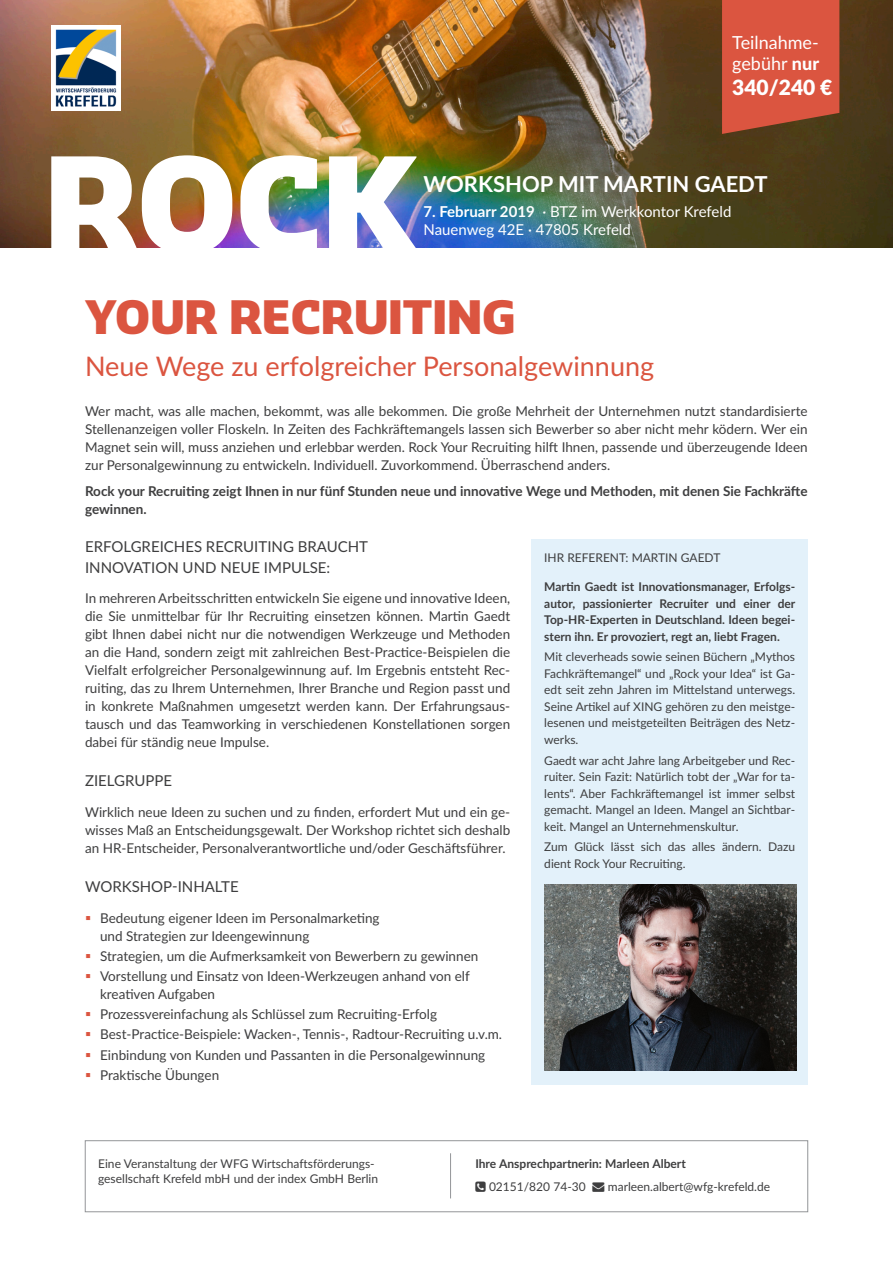
<style>
.page{position:relative;width:893px;height:1263px;background:#fff}
.page>*{position:absolute;margin:0;border:0;box-sizing:border-box;transform-origin:0 0}
.t1{font:900 128.7px "Sansa Pro";color:#fff}
.t2{font:900 45px "Sansa Pro";color:#db5540}
.t3{font:27px "Lato";color:#db5540}
.t4{font:700 21.9px "Lato";color:#fff}
.t5{font:900 21px "Lato";color:#fff}
.t6{font:18px/21px "Lato";color:#fff}
.t7{font:15px/21px "Lato";color:#3e3e3f}
.t8{font:15px/17.4px "Lato";color:#fff}
.t9{font:13.5px/18px "Lato";color:#3e3e3f;text-align:justify}
.t10{font:700 13.5px/18px "Lato";color:#3e3e3f}
.t11{font:12px/16.5px "Lato";color:#3e3e3f}
.t12{font:700 12px/16.5px "Lato";color:#3e3e3f;text-align:justify}
.s1{font-weight:800}
.s2{font-weight:700}
.s3{color:#db5540}
</style>
<div class="page">
<img style="left:0;top:0;width:893px;height:248px">
<div style="left:531px;top:539px;width:277px;height:546px;background:#e3f1fa"></div>
<img style="left:544px;top:884px;width:252px;height:187px">
<img style="left:52px;top:26px;width:68px;height:84px">
<svg style="left:722px;top:0;width:117px;height:134px;background:#cf523c"></svg>
<div style="left:85px;top:1140px;width:723px;height:72px;border:1px solid #939598"></div>
<hr style="left:450px;top:1153px;width:1px;height:45px;background:#939598">
<h3 class="t6" style="left:732px;top:31px;width:88px">Teilnahme&shy;gebühr <span class="s1">nur</span></h3>
<h3 class="t5" style="left:732px;top:71px;width:102px">340/240 €</h3>
<h1 class="t1" style="left:44px;top:118px;width:376px">ROCK</h1>
<h3 class="t4" style="left:423px;top:168px;width:346px">WORKSHOP MIT MARTIN GAEDT</h3>
<p class="t8" style="left:423px;top:203px;width:309px"><span class="s2">7. Februarr 2019</span> · BTZ im Werkkontor Krefeld<br>Nauenweg 42E · 47805 Krefeld</p>
<h2 class="t2" style="left:85px;top:287px;width:432px">YOUR RECRUITING</h2>
<h3 class="t3" style="left:85px;top:347px;width:571px">Neue Wege zu erfolgreicher Personalgewinnung</h3>
<p class="t9" style="left:85px;top:401px;width:724px">Wer macht, was alle machen, bekommt, was alle bekommen. Die große Mehrheit der Unternehmen nutzt standardisierte Stellenanzeigen voller Floskeln. In Zeiten des Fachkräftemangels lassen sich Bewerber so aber nicht mehr ködern. Wer ein Magnet sein will, muss anziehen und erlebbar werden. Rock Your Recruiting hilft Ihnen, passende und überzeugende Ideen zur Personalgewinnung zu entwickeln. Individuell. Zuvorkommend. Überraschend anders.</p>
<p class="t10" style="left:85px;top:482px;width:724px">Rock your Recruiting zeigt Ihnen in nur fünf Stunden neue und innovative Wege und Methoden, mit denen Sie Fachkräfte gewinnen.</p>
<p class="t7" style="left:85px;top:535px;width:285px">ERFOLGREICHES RECRUITING BRAUCHT<br>INNOVATION UND NEUE IMPULSE:</p>
<p class="t9" style="left:85px;top:589px;width:427px">In mehreren Arbeitsschritten entwickeln Sie eigene und innovative Ideen, die Sie unmittelbar für Ihr Recruiting einsetzen können. Martin Gaedt gibt Ihnen dabei nicht nur die notwendigen Werkzeuge und Methoden an die Hand, sondern zeigt mit zahlreichen Best-Practice-Beispielen die Vielfalt erfolgreicher Personalgewinnung auf. Im Ergebnis entsteht Rec&shy;ruiting, das zu Ihrem Unternehmen, Ihrer Branche und Region passt und in konkrete Maßnahmen umgesetzt werden kann. Der Erfahrungsaus&shy;tausch und das Teamworking in verschiedenen Konstellationen sorgen dabei für ständig neue Impulse.</p>
<p class="t7" style="left:85px;top:770px;width:89px">ZIELGRUPPE</p>
<p class="t9" style="left:85px;top:803px;width:427px">Wirklich neue Ideen zu suchen und zu finden, erfordert Mut und ein ge&shy;wisses Maß an Entscheidungsgewalt. Der Workshop richtet sich deshalb an HR-Entscheider, Personalverantwortliche und/oder Geschäftsführer.</p>
<p class="t7" style="left:85px;top:875px;width:155px">WORKSHOP-INHALTE</p>
<p class="t9" style="left:100px;top:908px;width:281px;text-indent:-15px"><span class="s3">▪</span> Bedeutung eigener Ideen im Personalmarketing und Strategien zur Ideengewinnung</p>
<p class="t9" style="left:85px;top:946px;width:395px"><span class="s3">▪</span> Strategien, um die Aufmerksamkeit von Bewerbern zu gewinnen</p>
<p class="t9" style="left:100px;top:967px;width:371px;text-indent:-15px"><span class="s3">▪</span> Vorstellung und Einsatz von Ideen-Werkzeugen anhand von elf kreativen Aufgaben</p>
<p class="t9" style="left:85px;top:1005px;width:353px"><span class="s3">▪</span> Prozessvereinfachung als Schlüssel zum Recruiting-Erfolg</p>
<p class="t9" style="left:85px;top:1025px;width:419px"><span class="s3">▪</span> Best-Practice-Beispiele: Wacken-, Tennis-, Radtour-Recruiting u.v.m.</p>
<p class="t9" style="left:85px;top:1045px;width:402px"><span class="s3">▪</span> Einbindung von Kunden und Passanten in die Personalgewinnung</p>
<p class="t9" style="left:85px;top:1065px;width:136px"><span class="s3">▪</span> Praktische Übungen</p>
<p class="t11" style="left:544px;top:549px;width:178px">IHR REFERENT: MARTIN GAEDT</p>
<p class="t12" style="left:544px;top:578px;width:253px">Martin Gaedt ist Innovationsmanager, Erfolgs&shy;autor, passionierter Recruiter und einer der Top-HR-Experten in Deutschland. Ideen begei&shy;stern ihn. Er provoziert, regt an, liebt Fragen.</p>
<p class="t11" style="left:544px;top:648px;width:252px;text-align:justify">Mit cleverheads sowie seinen Büchern „Mythos Fachkräftemangel“ und „Rock your Idea“ ist Ga&shy;edt seit zehn Jahren im Mittelstand unterwegs.<br>Seine Artikel auf XING gehören zu den meistge&shy;lesenen und meistgeteilten Beiträgen des Netz&shy;werks.</p>
<p class="t11" style="left:544px;top:751px;width:252px;text-align:justify">Gaedt war acht Jahre lang Arbeitgeber und Rec&shy;ruiter. Sein Fazit: Natürlich tobt der „War for ta&shy;lents“. Aber Fachkräftemangel ist immer selbst gemacht. Mangel an Ideen. Mangel an Sichtbar&shy;keit. Mangel an Unternehmenskultur.</p>
<p class="t11" style="left:544px;top:838px;width:252px">Zum Glück lässt sich das alles ändern. Dazu dient Rock Your Recruiting.</p>
<p class="t11" style="left:98px;top:1156px;width:281px;line-height:15px">Eine Veranstaltung der WFG Wirtschaftsförderungs&shy;gesellschaft Krefeld mbH und der index GmbH Berlin</p>
<p class="t11" style="left:489px;top:1151px;width:283px;line-height:23.5px;text-indent:-14px"><span class="s2">Ihre Ansprechpartnerin: Marleen Albert<br></span>02151/820 74-30 → marleen.albert@wfg-krefeld.de</p>
</div>
